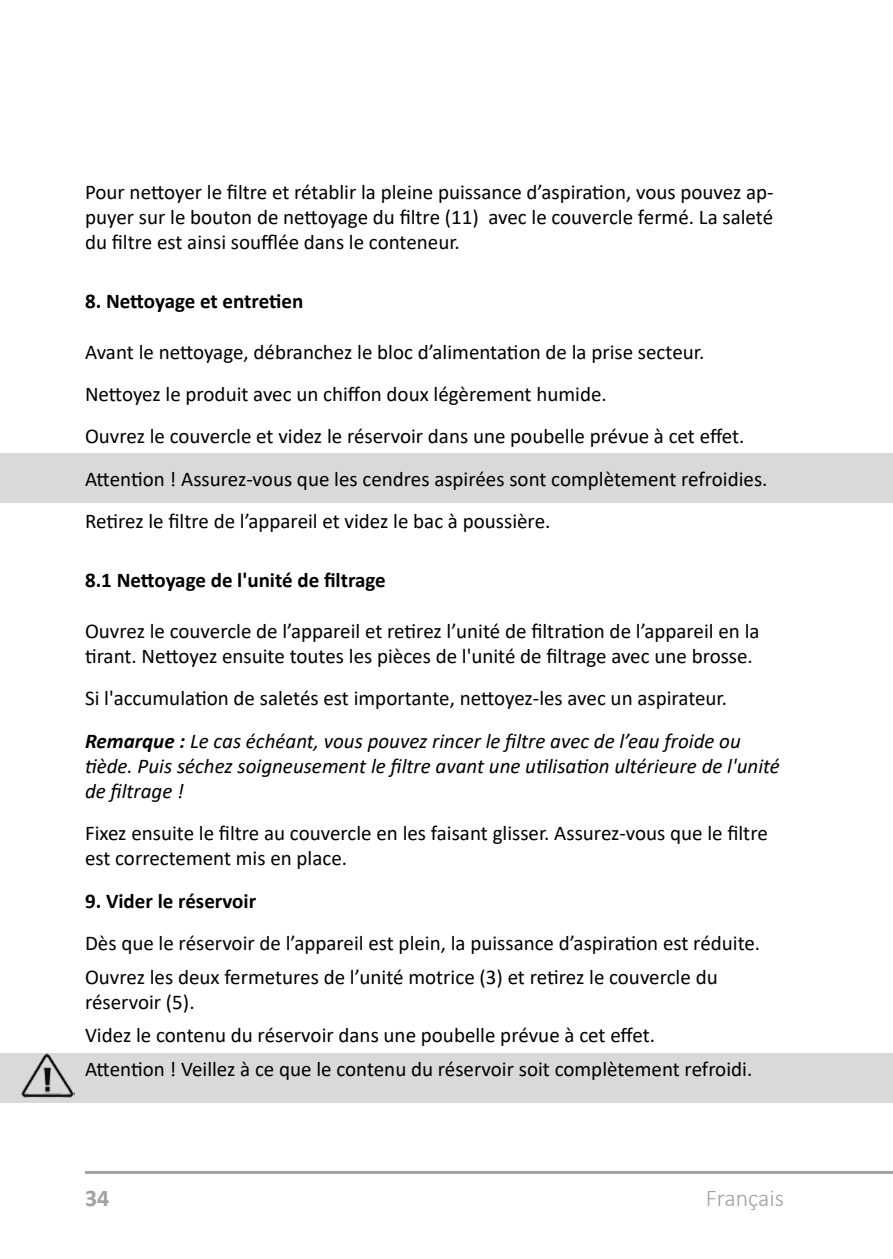
<style>
.page{position:relative;width:893px;height:1259px;background:#fff}
.page>*{position:absolute;margin:0;border:0;box-sizing:border-box;transform-origin:0 0}
.t1{font:300 24px "Calibri";color:#a1a1a1}
.t2{font:700 24px "Calibri";color:#a1a1a1}
.Fließtext{font:21px/25.2px "Calibri";color:#000}
.Fließtext-2{font:italic 21px/25.2px "Calibri";color:#000}
.Überschrift{font:700 21px "Calibri";letter-spacing:-.005em;color:#000}
.Fließtext-3{font:700 21px "Calibri";color:#000}
.s1{font-weight:700}
</style>
<div class="page">
<hr style="left:85px;top:1171px;width:808px;height:3px;background:#a1a1a1">
<div style="left:0;top:1053px;width:893px;height:50px;background:#d9d9d9"></div>
<img style="left:21px;top:1053px;width:53px;height:44px">
<div style="left:0;top:453px;width:893px;height:50px;background:#d9d9d9"></div>
<p class="Fließtext" style="left:85px;top:178px;width:690px;text-align:justify">Pour nettoyer le filtre et rétablir la pleine puissance d’aspiration, vous pouvez ap&shy;puyer sur le bouton de nettoyage du filtre (11) avec le couvercle fermé. La saleté du filtre est ainsi soufflée dans le conteneur.</p>
<p class="Überschrift" style="left:85px;top:286px;width:220px">8. Nettoyage et entretien</p>
<p class="Fließtext" style="left:85px;top:339px;width:621px">Avant le nettoyage, débranchez le bloc d’alimentation de la prise secteur.</p>
<p class="Fließtext" style="left:85px;top:381px;width:523px">Nettoyez le produit avec un chiffon doux légèrement humide.</p>
<p class="Fließtext" style="left:85px;top:423px;width:661px">Ouvrez le couvercle et videz le réservoir dans une poubelle prévue à cet effet.</p>
<p class="Fließtext" style="left:85px;top:465px;width:684px">Attention ! Assurez-vous que les cendres aspirées sont complètement refroidies.</p>
<p class="Fließtext" style="left:85px;top:508px;width:467px">Retirez le filtre de l’appareil et videz le bac à poussière.</p>
<p class="Überschrift" style="left:85px;top:565px;width:302px">8.1 Nettoyage de l'unité de filtrage</p>
<p class="Fließtext" style="left:85px;top:618px;width:676px">Ouvrez le couvercle de l’appareil et retirez l’unité de filtration de l’appareil en la tirant. Nettoyez ensuite toutes les pièces de l'unité de filtrage avec une brosse.</p>
<p class="Fließtext" style="left:85px;top:685px;width:644px">Si l'accumulation de saletés est importante, nettoyez-les avec un aspirateur.</p>
<p class="Fließtext-2" style="left:85px;top:727px;width:696px"><span class="s1">Remarque :</span> Le cas échéant, vous pouvez rincer le filtre avec de l’eau froide ou tiède. Puis séchez soigneusement le filtre avant une utilisation ultérieure de l'unité de filtrage !</p>
<p class="Fließtext" style="left:85px;top:820px;width:684px">Fixez ensuite le filtre au couvercle en les faisant glisser. Assurez-vous que le filtre est correctement mis en place.</p>
<p class="Fließtext-3" style="left:85px;top:885px;width:173px">9. Vider le réservoir</p>
<p class="Fließtext" style="left:85px;top:929px;width:677px">Dès que le réservoir de l’appareil est plein, la puissance d’aspiration est réduite.</p>
<p class="Fließtext" style="left:85px;top:963px;width:634px">Ouvrez les deux fermetures de l’unité motrice (3) et retirez le couvercle du réservoir (5).</p>
<p class="Fließtext" style="left:85px;top:1022px;width:571px">Videz le contenu du réservoir dans une poubelle prévue à cet effet.</p>
<p class="Fließtext" style="left:85px;top:1056px;width:669px">Attention ! Veillez à ce que le contenu du réservoir soit complètement refroidi.</p>
<p class="t2" style="left:85px;top:1181px;width:26px">34</p>
<p class="t1" style="left:706px;top:1183px;width:80px">Français</p>
</div>
